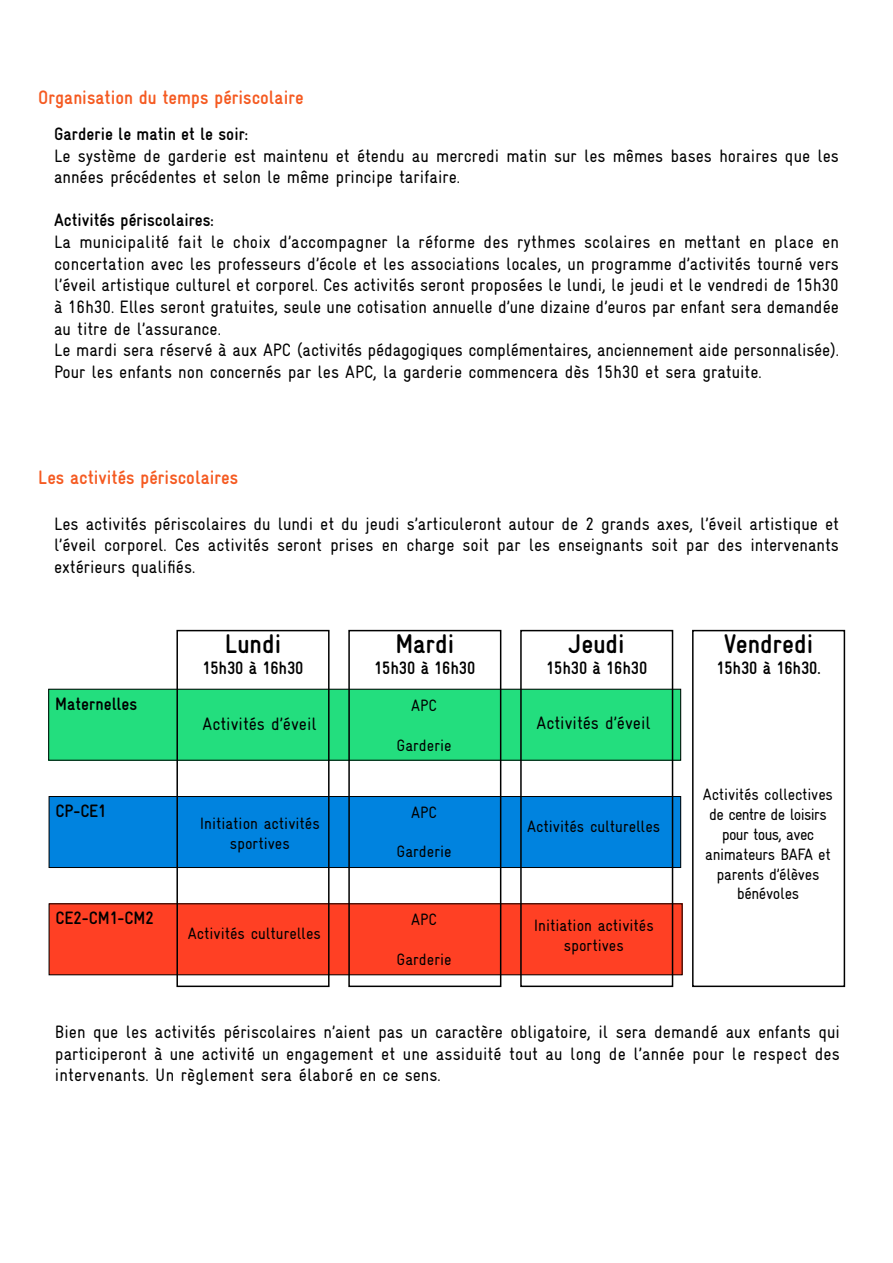
<style>
.page{position:relative;width:893px;height:1263px;background:#fff}
.page>*{position:absolute;margin:0;border:0;box-sizing:border-box;transform-origin:0 0}
.t1{font:700 27px "Gravur Condensed";color:#000}
.t2{font:700 19.5px "Gravur Condensed";color:#f55a21}
.t3{font:18px/21.6px "Gravur Condensed";color:#000}
.t4{font:700 18px "Gravur Condensed";color:#000}
.t5{font:16.5px/19.8px "Gravur Condensed";color:#000;text-align:center}
.t6{font:16.5px/19.8px "Gravur Condensed";letter-spacing:-.02em;color:#000;text-align:center}
</style>
<div class="page">
<div style="left:49px;top:689px;width:632px;height:71px;background:#23de7e"></div>
<div style="left:49px;top:796px;width:632px;height:71px;background:#0083df"></div>
<div style="left:49px;top:796px;width:632px;height:72px;border:1px solid #000"></div>
<div style="left:49px;top:904px;width:633px;height:71px;background:#ff4024"></div>
<div style="left:176px;top:630px;width:154px;height:357px;border:2px solid #000"></div>
<div style="left:520px;top:630px;width:153px;height:357px;border:2px solid #000"></div>
<div style="left:692px;top:630px;width:153px;height:357px;border:2px solid #000"></div>
<div style="left:348px;top:630px;width:153px;height:357px;border:2px solid #000"></div>
<p class="t2" style="left:38px;top:87px;width:267px">Organisation du temps périscolaire</p>
<p class="t4" style="left:54px;top:124px;width:196px">Garderie le matin et le soir:</p>
<p class="t3" style="left:54px;top:145px;width:786px">Le système de garderie est maintenu et étendu au mercredi matin sur les mêmes bases horaires que les années précédentes et selon le même principe tarifaire.</p>
<p class="t4" style="left:54px;top:210px;width:161px">Activités périscolaires:</p>
<p class="t3" style="left:54px;top:231px;width:786px">La municipalité fait le choix d’accompagner la réforme des rythmes scolaires en mettant en place en concertation avec les professeurs d’école et les associations locales, un programme d’activités tourné vers l’éveil artistique culturel et corporel. Ces activités seront proposées le lundi, le jeudi et le vendredi de 15h30 à 16h30. Elles seront gratuites, seule une cotisation annuelle d’une dizaine d’euros par enfant sera demandée au titre de l’assurance.<br>Le mardi sera réservé à aux APC (activités pédagogiques complémentaires, anciennement aide personnalisée).<br>Pour les enfants non concernés par les APC, la garderie commencera dès 15h30 et sera gratuite.</p>
<p class="t2" style="left:38px;top:466px;width:201px">Les activités périscolaires</p>
<p class="t3" style="left:54px;top:512px;width:786px;text-align:justify">Les activités périscolaires du lundi et du jeudi s’articuleront autour de 2 grands axes, l’éveil artistique et l’éveil corporel. Ces activités seront prises en charge soit par les enseignants soit par des intervenants extérieurs qualifiés.</p>
<p class="t4" style="left:55px;top:693px;width:84px">Maternelles</p>
<p class="t4" style="left:56px;top:801px;width:52px">CP-CE1</p>
<p class="t4" style="left:56px;top:908px;width:100px">CE2-CM1-CM2</p>
<h1 class="t1" style="left:225px;top:628px;width:58px">Lundi</h1>
<p class="t4" style="left:202px;top:658px;width:103px">15h30 à 16h30</p>
<h1 class="t1" style="left:395px;top:628px;width:61px">Mardi</h1>
<p class="t4" style="left:374px;top:658px;width:103px">15h30 à 16h30</p>
<p class="t5" style="left:411px;top:696px;width:27px">APC</p>
<p class="t5" style="left:396px;top:735px;width:57px">Garderie</p>
<h1 class="t1" style="left:569px;top:628px;width:58px">Jeudi</h1>
<p class="t4" style="left:546px;top:658px;width:103px">15h30 à 16h30</p>
<p class="t3" style="left:203px;top:712px;width:116px">Activités d’éveil</p>
<p class="t3" style="left:537px;top:712px;width:116px">Activités d’éveil</p>
<p class="t5" style="left:200px;top:813px;width:122px">Initiation activités sportives</p>
<p class="t5" style="left:188px;top:923px;width:135px">Activités culturelles</p>
<p class="t5" style="left:411px;top:802px;width:27px">APC</p>
<p class="t5" style="left:396px;top:841px;width:57px">Garderie</p>
<p class="t5" style="left:411px;top:909px;width:27px">APC</p>
<p class="t5" style="left:396px;top:949px;width:57px">Garderie</p>
<p class="t5" style="left:527px;top:817px;width:135px">Activités culturelles</p>
<p class="t5" style="left:534px;top:916px;width:122px">Initiation activités sportives</p>
<h1 class="t1" style="left:724px;top:628px;width:91px">Vendredi</h1>
<p class="t4" style="left:716px;top:658px;width:106px">15h30 à 16h30.</p>
<p class="t6" style="left:703px;top:785px;width:132px">Activités collectives de centre de loisirs pour tous, avec animateurs BAFA et parents d’élèves bénévoles</p>
<p class="t3" style="left:55px;top:1021px;width:786px;text-align:justify">Bien que les activités périscolaires n’aient pas un caractère obligatoire, il sera demandé aux enfants qui participeront à une activité un engagement et une assiduité tout au long de l’année pour le respect des intervenants. Un règlement sera élaboré en ce sens.</p>
</div>
